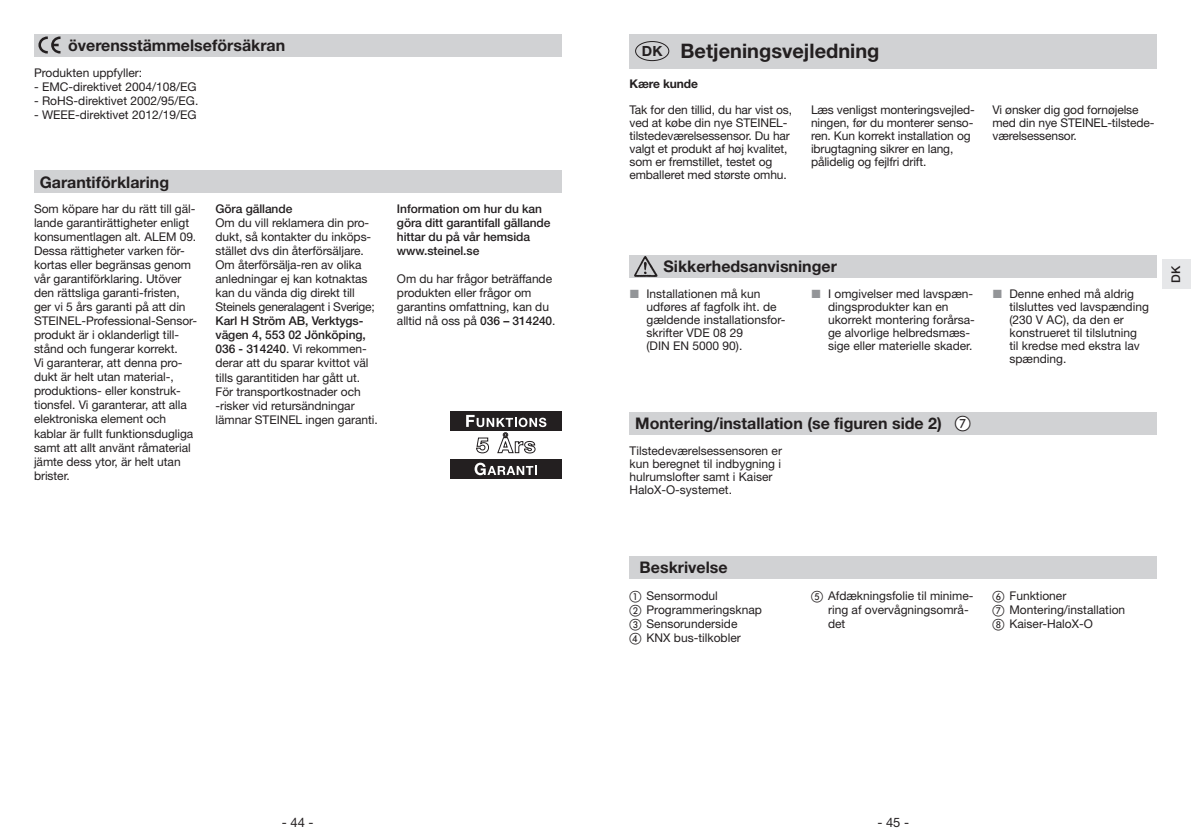
<style>
.page{position:relative;width:1191px;height:840px;background:#fff}
.page>*{position:absolute;margin:0;border:0;box-sizing:border-box;transform-origin:0 0}
.t1{font:700 20px "Helvetica Neue LT Pro";color:#231f20}
.t2{font:700 16px "Helvetica Neue LT Pro";color:#231f20}
.t3{font:16px "European Pi One";color:#231f20}
.t4{font:13px "Helvetica Neue LT Pro";color:#231f20}
.t5{font:12px/14px "Helvetica Neue LT Pro";letter-spacing:-.005em;color:#231f20}
.t6{font:500 12px/14px "Helvetica Neue LT Pro";letter-spacing:-.005em;color:#231f20}
.t7{font:700 12px "Helvetica Neue LT Pro";letter-spacing:-.01em;color:#231f20}
.s1{font-weight:500}
.s2{font-size:14px}
.s3{font-family:"European Pi Three";color:#939598}
.s4{font-family:"European Pi One"}
</style>
<div class="page">
<div style="left:34px;top:170px;width:527px;height:23px;background:#d1d2d4"></div>
<div style="left:34px;top:34px;width:527px;height:23px;background:#d1d2d4"></div>
<svg style="left:38px;top:36px;width:22px;height:17px"></svg>
<div style="left:1162px;top:259px;width:29px;height:29px;background:#e6e7e9"></div>
<div style="left:629px;top:556px;width:528px;height:22px;background:#d1d2d4"></div>
<div style="left:629px;top:412px;width:528px;height:22px;background:#d1d2d4"></div>
<div style="left:629px;top:34px;width:528px;height:34px;background:#d1d2d4"></div>
<div style="left:635px;top:41px;width:34px;height:20px;border:1px solid #231f20;border-radius:50%"></div>
<div style="left:629px;top:255px;width:528px;height:23px;background:#d1d2d4"></div>
<img style="left:634px;top:256px;width:24px;height:21px">
<div style="left:955px;top:415px;width:15px;height:15px;background:#fff;border-radius:50%"></div>
<div style="left:450px;top:459px;width:112px;height:20px;background:#231f20"></div>
<div style="left:450px;top:411px;width:112px;height:20px;background:#231f20"></div>
<svg style="left:474px;top:462px;width:63px;height:13px"></svg>
<svg style="left:466px;top:414px;width:80px;height:39px"></svg>
<h2 class="t2" style="left:68px;top:35px;width:219px">överensstämmelseförsäkran</h2>
<p class="t5" style="left:34px;top:65px;width:110px">Produkten uppfyller:</p>
<p class="t5" style="left:34px;top:79px;width:164px">- EMC-direktivet 2004/108/EG</p>
<p class="t5" style="left:34px;top:93px;width:166px">- RoHS-direktivet 2002/95/EG.</p>
<p class="t5" style="left:34px;top:107px;width:164px">- WEEE-direktivet 2012/19/EG</p>
<h2 class="t2" style="left:40px;top:172px;width:131px">Garantiförklaring</h2>
<p class="t5" style="left:34px;top:201px;width:165px">Som köpare har du rätt till gäl&shy;lande garantirättigheter enligt konsumentlagen alt. ALEM 09.<br>Dessa rättigheter varken för&shy;kortas eller begränsas genom vår garantiförklaring. Utöver den rättsliga garanti-fristen, ger vi 5 års garanti på att din<br>STEINEL-Professional-Sensor&shy;produkt är i oklanderligt till&shy;stånd och fungerar korrekt.<br>Vi garanterar, att denna pro&shy;dukt är helt utan material-, produktions- eller konstruk&shy;tionsfel. Vi garanterar, att alla elektroniska element och kablar är fullt funktionsdugliga samt att allt använt råmaterial jämte dess ytor, är helt utan brister.</p>
<p class="t6" style="left:215px;top:202px;width:78px">Göra gällande</p>
<p class="t5" style="left:215px;top:215px;width:161px">Om du vill reklamera din pro&shy;dukt, så kontakter du inköps&shy;stället dvs din återförsäljare.<br>Om återförsälja-ren av olika anledningar ej kan kotnaktas kan du vända dig direkt till<br>Steinels generalagent i Sverige;</p>
<p class="t5" style="left:215px;top:314px;width:164px"><span class="s1">Karl H Ström AB, Verktygs&shy;vägen 4, 553 02 Jönköping,<br>036 - 314240</span>. Vi rekommen&shy;derar att du sparar kvittot väl tills garantitiden har gått ut.<br>För transportkostnader och -risker vid retursändningar lämnar STEINEL ingen garanti.</p>
<p class="t6" style="left:397px;top:202px;width:155px">Information om hur du kan göra ditt garantifall gällande hittar du på vår hemsida www.steinel.se</p>
<p class="t5" style="left:397px;top:272px;width:160px">Om du har frågor beträffande produkten eller frågor om garantins omfattning, kan du alltid nå oss på <span class="s1">036 – 314240</span>.</p>
<h1 class="t1" style="left:642px;top:38px;width:239px"><span class="s2">DK</span> Betjeningsvejledning</h1>
<p class="t7" style="left:629px;top:76px;width:70px">Kære kunde</p>
<p class="t5" style="left:629px;top:103px;width:164px;line-height:13px">Tak for den tillid, du har vist os, ved at købe din nye STEINEL&shy;tilstedeværelsessensor. Du har valgt et produkt af høj kvalitet, som er fremstillet, testet og emballeret med største omhu.</p>
<p class="t5" style="left:811px;top:103px;width:165px;line-height:13px">Læs venligst monteringsvejled&shy;ningen, før du monterer senso&shy;ren. Kun korrekt installation og ibrugtagning sikrer en lang, pålidelig og fejlfri drift.</p>
<p class="t5" style="left:992px;top:103px;width:164px;line-height:13px">Vi ønsker dig god fornøjelse med din nye STEINEL-tilstede&shy;værelsessensor.</p>
<h2 class="t2" style="left:663px;top:256px;width:175px">Sikkerhedsanvisninger</h2>
<p class="t5" style="left:646px;top:286px;width:140px;line-height:13px;text-indent:-17px"><span class="s3">L</span> Installationen må kun udføres af fagfolk iht. de gældende installationsfor&shy;skrifter VDE 08 29<br>(DIN EN 5000 90).</p>
<p class="t5" style="left:828px;top:286px;width:148px;line-height:13px;text-indent:-17px"><span class="s3">L</span> I omgivelser med lavspæn&shy;dingsprodukter kan en ukorrekt montering forårsa&shy;ge alvorlige helbredsmæs&shy;sige eller materielle skader.</p>
<p class="t5" style="left:1009px;top:286px;width:141px;line-height:13px;text-indent:-17px"><span class="s3">L</span> Denne enhed må aldrig tilsluttes ved lavspænding (230 V AC), da den er konstrueret til tilslutning til kredse med ekstra lav spænding.</p>
<h2 class="t2" style="left:635px;top:413px;width:308px">Montering/installation (se figuren side 2)</h2>
<p class="t5" style="left:629px;top:443px;width:154px;line-height:13px">Tilstedeværelsessensoren er kun beregnet til indbygning i hulrumslofter samt i Kaiser<br>HaloX-O-systemet.</p>
<h2 class="t3" style="left:955px;top:414px;width:17px">G</h2>
<p class="t6" style="left:1168px;top:282px;width:18px;rotate:-90deg">DK</p>
<h2 class="t2" style="left:639px;top:557px;width:89px">Beskrivelse</h2>
<p class="t5" style="left:629px;top:588px;width:134px"><span class="s4">A</span> Sensormodul<br><span class="s4">B</span> Programmeringsknap<br><span class="s4">C</span> Sensorunderside<br><span class="s4">D</span> KNX bus-tilkobler</p>
<p class="t5" style="left:828px;top:588px;width:147px;text-indent:-17px"><span class="s4">E</span> Afdækningsfolie til minime&shy;ring af overvågningsområ&shy;det</p>
<p class="t5" style="left:992px;top:588px;width:134px"><span class="s4">F</span> Funktioner<br><span class="s4">G</span> Montering/installation<br><span class="s4">H</span> Kaiser-HaloX-O</p>
<p class="t4" style="left:282px;top:813px;width:33px">- 44 -</p>
<p class="t4" style="left:877px;top:813px;width:33px">- 45 -</p>
</div>
